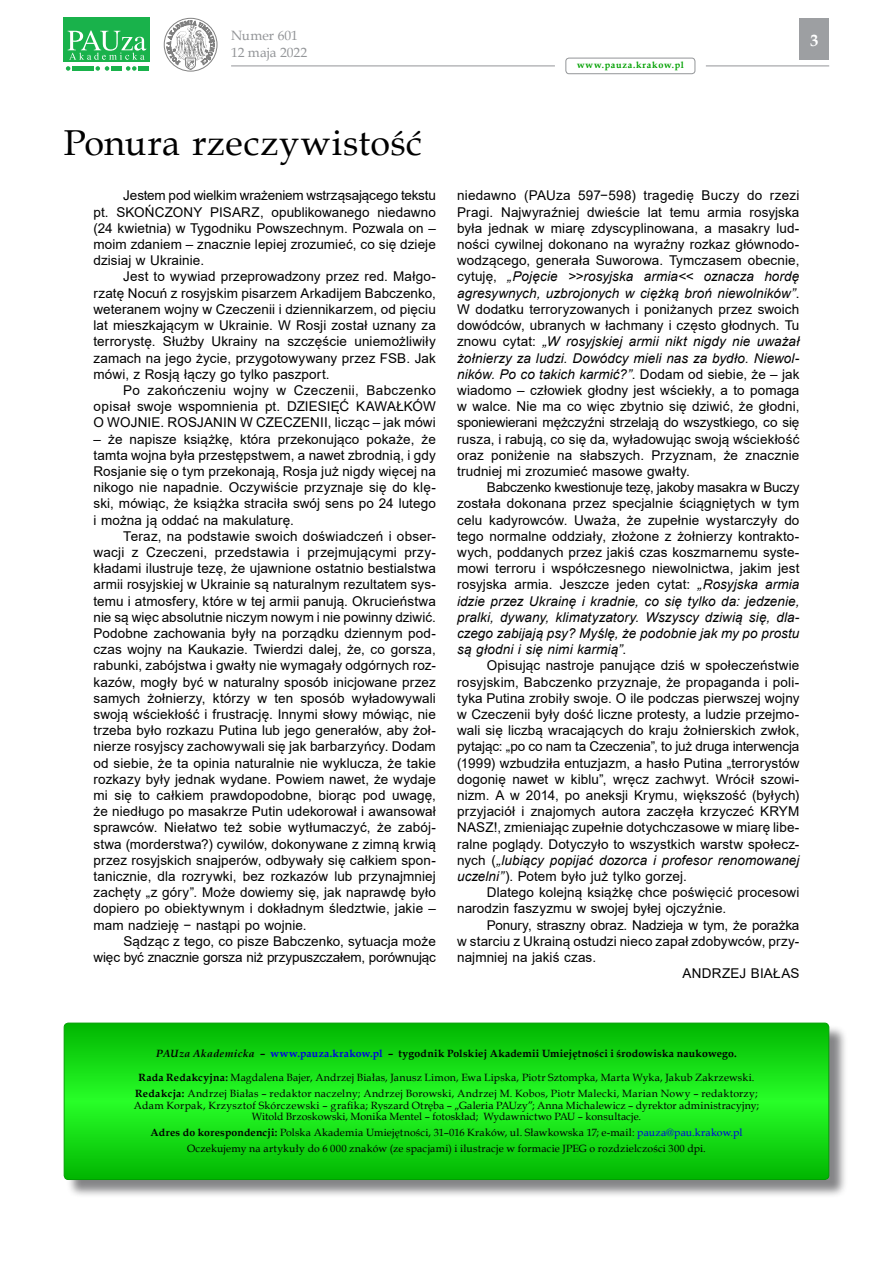
<style>
.page{position:relative;width:893px;height:1263px;background:#fff}
.page>*{position:absolute;margin:0;border:0;box-sizing:border-box;transform-origin:0 0}
.t1{font:36px "Book Antiqua";letter-spacing:.01em;color:#000}
.t2{font:700 16.5px "Book Antiqua";color:#fff}
.t3{font:13.5px/16.2px "Arial";letter-spacing:.005em;color:#000;text-align:justify}
.t4{font:13.5px/16.2px "Book Antiqua";color:#939598}
.t5{font:10.5px/15.8px "Book Antiqua";letter-spacing:.015em;color:#000;text-align:center}
.t6{font:700 10.5px "Book Antiqua";letter-spacing:.02em;color:#000}
.t7{font:700 9.15px "Book Antiqua";letter-spacing:.075em;color:#00a000}
.s1{font-style:italic}
.s2{color:#0000e1}
.s3{font-weight:700}
</style>
<div class="page">
<div style="left:799px;top:18px;width:30px;height:42px;background:#9d9fa2"></div>
<svg style="left:66px;top:66px;width:4px;height:5px"></svg>
<svg style="left:96px;top:66px;width:13px;height:5px"></svg>
<svg style="left:126px;top:66px;width:11px;height:5px"></svg>
<div style="left:72px;top:66px;width:10px;height:5px;background:#19b24b"></div>
<div style="left:84px;top:66px;width:10px;height:5px;background:#19b24b"></div>
<div style="left:111px;top:66px;width:10px;height:5px;background:#19b24b"></div>
<div style="left:138px;top:66px;width:10px;height:5px;background:#19b24b"></div>
<div style="left:64px;top:18px;width:86px;height:44px;background:#19b24b"></div>
<svg style="left:68px;top:30px;width:78px;height:30px"></svg>
<hr style="left:231px;top:66px;width:324px;height:1px;background:#939598">
<div style="left:566px;top:58px;width:129px;height:16px;border:1px solid #939598;border-radius:3px"></div>
<hr style="left:706px;top:66px;width:123px;height:1px;background:#939598">
<div style="left:164px;top:18px;width:53px;height:53px;border:1px solid #000;border-radius:50%"></div>
<svg style="left:167px;top:17px;width:48px;height:53px"></svg>
<div style="left:66px;top:1025px;width:782px;height:173px;background:#5d5d60;opacity:.75"></div>
<svg style="left:64px;top:1023px;width:765px;height:156px;background:#14da14"></svg>
<div style="left:64px;top:1023px;width:765px;height:157px;border:1px solid #00a000;border-radius:4px"></div>
<p class="t4" style="left:231px;top:27px;width:78px">Numer 601<br>12 maja 2022</p>
<p class="t2" style="left:810px;top:30px;width:10px">3</p>
<p class="t7" style="left:577px;top:59px;width:108px">www.pauza.krakow.pl</p>
<h1 class="t1" style="left:64px;top:118px;width:360px">Ponura rzeczywistość</h1>
<p class="t3" style="left:94px;top:188px;width:344px;text-indent:30px">Jestem pod wielkim wrażeniem wstrząsającego tekstu pt. SKOŃCZONY PISARZ, opublikowanego niedawno (24 kwietnia) w Tygodniku Powszechnym. Pozwala on – moim zdaniem – znacznie lepiej zrozumieć, co się dzieje dzisiaj w Ukrainie.</p>
<p class="t3" style="left:94px;top:269px;width:344px;text-indent:30px">Jest to wywiad przeprowadzony przez red. Małgo&shy;rzatę Nocuń z rosyjskim pisarzem Arkadijem Babczenko, weteranem wojny w Czeczenii i dziennikarzem, od pięciu lat mieszkającym w Ukrainie. W Rosji został uznany za terrorystę. Służby Ukrainy na szczęście uniemożliwiły zamach na jego życie, przygotowywany przez FSB. Jak mówi, z Rosją łączy go tylko paszport.</p>
<p class="t3" style="left:94px;top:382px;width:344px;text-indent:30px">Po zakończeniu wojny w Czeczenii, Babczenko opisał swoje wspomnienia pt. DZIESIĘĆ KAWAŁKÓW O WOJNIE. ROSJANIN W CZECZENII, licząc – jak mówi</p>
<p class="t3" style="left:94px;top:431px;width:344px">– że napisze książkę, która przekonująco pokaże, że tamta wojna była przestępstwem, a nawet zbrodnią, i gdy Rosjanie się o tym przekonają, Rosja już nigdy więcej na nikogo nie napadnie. Oczywiście przyznaje się do klę&shy;ski, mówiąc, że książka straciła swój sens po 24 lutego i można ją oddać na makulaturę.</p>
<p class="t3" style="left:94px;top:528px;width:344px;text-indent:30px">Teraz, na podstawie swoich doświadczeń i obser&shy;wacji z Czeczeni, przedstawia i przejmującymi przy&shy;kładami ilustruje tezę, że ujawnione ostatnio bestialstwa armii rosyjskiej w Ukrainie są naturalnym rezultatem sys&shy;temu i atmosfery, które w tej armii panują. Okrucieństwa nie są więc absolutnie niczym nowym i nie powinny dziwić.<br>Podobne zachowania były na porządku dziennym pod&shy;czas wojny na Kaukazie. Twierdzi dalej, że, co gorsza, rabunki, zabójstwa i gwałty nie wymagały odgórnych roz&shy;kazów, mogły być w naturalny sposób inicjowane przez samych żołnierzy, którzy w ten sposób wyładowywali swoją wściekłość i frustrację. Innymi słowy mówiąc, nie trzeba było rozkazu Putina lub jego generałów, aby żoł&shy;nierze rosyjscy zachowywali się jak barbarzyńcy. Dodam od siebie, że ta opinia naturalnie nie wyklucza, że takie rozkazy były jednak wydane. Powiem nawet, że wydaje mi się to całkiem prawdopodobne, biorąc pod uwagę, że niedługo po masakrze Putin udekorował i awansował sprawców. Niełatwo też sobie wytłumaczyć, że zabój&shy;stwa (morderstwa?) cywilów, dokonywane z zimną krwią przez rosyjskich snajperów, odbywały się całkiem spon&shy;tanicznie, dla rozrywki, bez rozkazów lub przynajmniej zachęty „z góry”. Może dowiemy się, jak naprawdę było dopiero po obiektywnym i dokładnym śledztwie, jakie – mam nadzieję − nastąpi po wojnie.</p>
<p class="t3" style="left:94px;top:933px;width:344px;text-align:right">Sądząc z tego, co pisze Babczenko, sytuacja może więc być znacznie gorsza niż przypuszczałem, porównując</p>
<p class="t3" style="left:457px;top:188px;width:344px">niedawno (PAUza 597−598) tragedię Buczy do rzezi Pragi. Najwyraźniej dwieście lat temu armia rosyjska była jednak w miarę zdyscyplinowana, a masakry lud&shy;ności cywilnej dokonano na wyraźny rozkaz głównodo&shy;wodzącego, generała Suworowa. Tymczasem obecnie, cytuję, <span class="s1">„Pojęcie &gt;&gt;rosyjska armia&lt;&lt; oznacza hordę agresywnych, uzbrojonych w ciężką broń niewolników”</span>.<br>W dodatku terroryzowanych i poniżanych przez swoich dowódców, ubranych w łachmany i często głodnych. Tu znowu cytat: <span class="s1">„W rosyjskiej armii nikt nigdy nie uważał żołnierzy za ludzi. Dowódcy mieli nas za bydło. Niewol&shy;ników. Po co takich karmić?”</span>. Dodam od siebie, że – jak wiadomo – człowiek głodny jest wściekły, a to pomaga w walce. Nie ma co więc zbytnio się dziwić, że głodni, sponiewierani mężczyźni strzelają do wszystkiego, co się rusza, i rabują, co się da, wyładowując swoją wściekłość oraz poniżenie na słabszych. Przyznam, że znacznie trudniej mi zrozumieć masowe gwałty.</p>
<p class="t3" style="left:457px;top:479px;width:344px;text-indent:30px">Babczenko kwestionuje tezę, jakoby masakra w Buczy została dokonana przez specjalnie ściągniętych w tym celu kadyrowców. Uważa, że zupełnie wystarczyły do tego normalne oddziały, złożone z żołnierzy kontrakto&shy;wych, poddanych przez jakiś czas koszmarnemu syste&shy;mowi terroru i współczesnego niewolnictwa, jakim jest rosyjska armia. Jeszcze jeden cytat: <span class="s1">„Rosyjska armia idzie przez Ukrainę i kradnie, co się tylko da: jedzenie, pralki, dywany, klimatyzatory. Wszyscy dziwią się, dla&shy;czego zabijają psy? Myślę, że podobnie jak my po prostu są głodni i się nimi karmią”</span>.</p>
<p class="t3" style="left:457px;top:657px;width:344px;text-indent:30px">Opisując nastroje panujące dziś w społeczeństwie rosyjskim, Babczenko przyznaje, że propaganda i poli&shy;tyka Putina zrobiły swoje. O ile podczas pierwszej wojny w Czeczenii były dość liczne protesty, a ludzie przejmo&shy;wali się liczbą wracających do kraju żołnierskich zwłok, pytając: „po co nam ta Czeczenia”, to już druga interwencja (1999) wzbudziła entuzjazm, a hasło Putina „terrorystów dogonię nawet w kiblu”, wręcz zachwyt. Wrócił szowi&shy;nizm. A w 2014, po aneksji Krymu, większość (byłych) przyjaciół i znajomych autora zaczęła krzyczeć KRYM NASZ!, zmieniając zupełnie dotychczasowe w miarę libe&shy;ralne poglądy. Dotyczyło to wszystkich warstw społecz&shy;nych (<span class="s1">„lubiący popijać dozorca i profesor renomowanej uczelni”</span>). Potem było już tylko gorzej.</p>
<p class="t3" style="left:457px;top:884px;width:344px;text-indent:30px">Dlatego kolejną książkę chce poświęcić procesowi narodzin faszyzmu w swojej byłej ojczyźnie.</p>
<p class="t3" style="left:487px;top:917px;width:314px">Ponury, straszny obraz. Nadzieja w tym, że porażka</p>
<p class="t3" style="left:457px;top:933px;width:344px">w starciu z Ukrainą ostudzi nieco zapał zdobywców, przy-</p>
<p class="t3" style="left:457px;top:949px;width:140px">najmniej na jakiś czas.</p>
<p class="t3" style="left:683px;top:965px;width:118px">ANDRZEJ BIAŁAS</p>
<p class="t6" style="left:156px;top:1046px;width:582px"><span class="s1">PAUza Akademicka</span> – <span class="s2">www.pauza.krakow.pl</span> – tygodnik Polskiej Akademii Umiejętności i środowiska naukowego.</p>
<p class="t5" style="left:135px;top:1069px;width:624px"><span class="s3">Rada Redakcyjna:</span> Magdalena Bajer, Andrzej Białas, Janusz Limon, Ewa Lipska, Piotr Sztompka, Marta Wyka, Jakub Zakrzewski.<br><span class="s3">Redakcja:</span> Andrzej Białas – redaktor naczelny; Andrzej Borowski, Andrzej M. Kobos, Piotr Malecki, Marian Nowy – redaktorzy;</p>
<p class="t5" style="left:134px;top:1099px;width:627px;line-height:11.6px">Adam Korpak, Krzysztof Skórczewski – grafika; Ryszard Otręba – „Galeria PAUzy”; Anna Michalewicz – dyrektor administracyjny;<br>Witold Brzoskowski, Monika Mentel – fotoskład; Wydawnictwo PAU – konsultacje.</p>
<p class="t5" style="left:151px;top:1124px;width:593px"><span class="s3">Adres do korespondencji:</span> Polska Akademia Umiejętności, 31–016 Kraków, ul. Sławkowska 17; e-mail: <span class="s2">pauza@pau.krakow.pl<br></span>Oczekujemy na artykuły do 6 000 znaków (ze spacjami) i ilustracje w formacie JPEG o rozdzielczości 300 dpi.</p>
</div>
